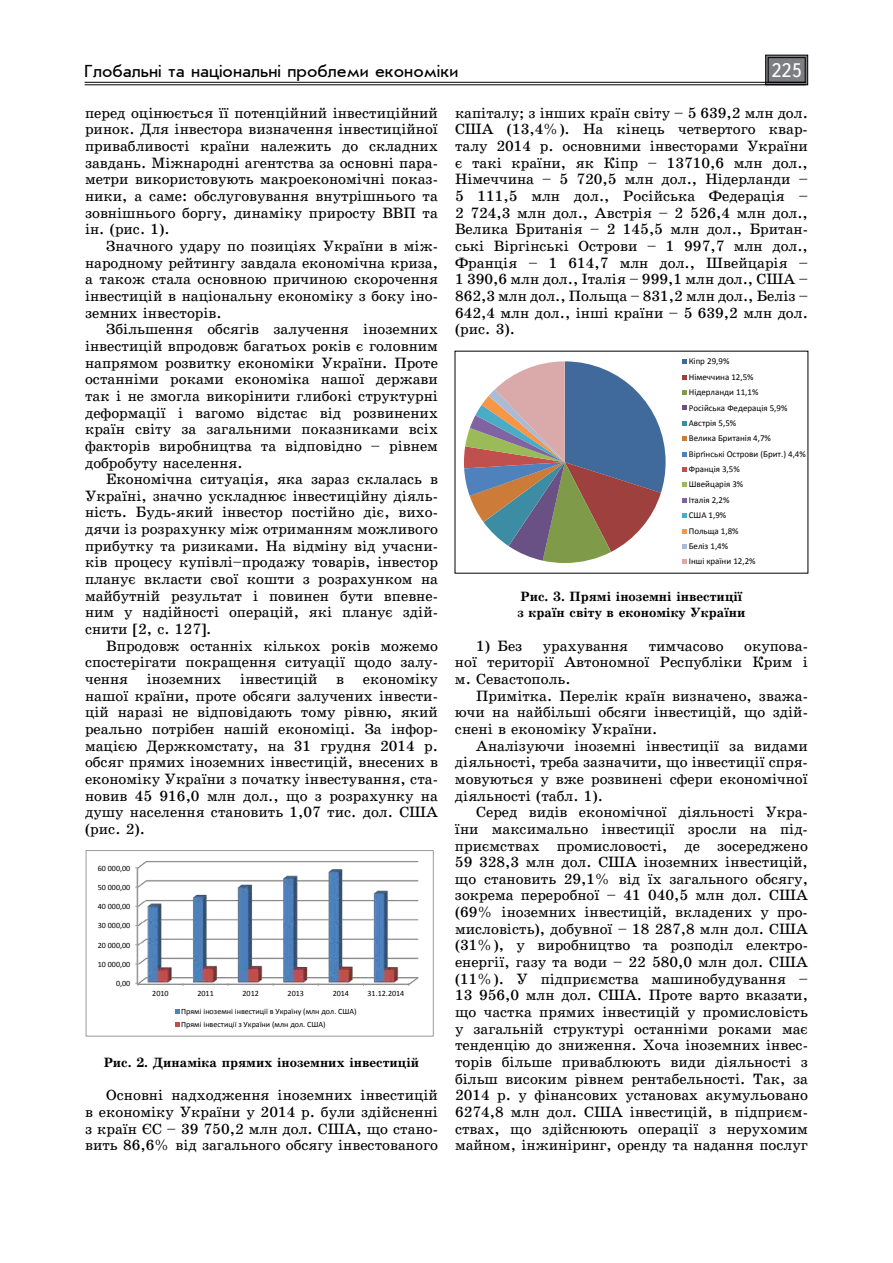
<style>
.page{position:relative;width:893px;height:1263px;background:#fff}
.page>*{position:absolute;margin:0;border:0;box-sizing:border-box;transform-origin:0 0}
.t1{font:19.5px "Ukrainian Text";color:#fff}
.t2{font:18px "Ukrainian Journal Sans";color:#000}
.t3{font:15px/16.6px "Ukrainian School";color:#000;text-align:justify}
.t4{font:700 13.5px/16.6px "Ukrainian School";color:#000}
.t5{font:9px/15.5px "Calibri";color:#000}
.t6{font:8.1px/13.6px "Calibri";color:#000}
</style>
<div class="page">
<svg style="left:765px;top:55px;width:43px;height:30px"></svg>
<div style="left:768px;top:57px;width:37px;height:26px;border:1px solid #000"></div>
<hr style="left:85px;top:82px;width:721px;height:1px;background:#000">
<hr style="left:85px;top:85px;width:721px;height:1px;background:#000">
<img style="left:136px;top:861px;width:283px;height:124px">
<svg style="left:175px;top:1009px;width:4px;height:4px"></svg>
<svg style="left:175px;top:1023px;width:4px;height:4px"></svg>
<div style="left:86px;top:850px;width:348px;height:186px;border:1px solid #989a9d"></div>
<svg style="left:464px;top:361px;width:202px;height:202px"></svg>
<svg style="left:682px;top:359px;width:5px;height:5px"></svg>
<svg style="left:682px;top:375px;width:5px;height:5px"></svg>
<svg style="left:682px;top:390px;width:5px;height:5px"></svg>
<svg style="left:682px;top:405px;width:5px;height:5px"></svg>
<svg style="left:682px;top:421px;width:5px;height:5px"></svg>
<svg style="left:682px;top:436px;width:5px;height:5px"></svg>
<svg style="left:682px;top:452px;width:5px;height:4px"></svg>
<svg style="left:682px;top:467px;width:5px;height:5px"></svg>
<svg style="left:682px;top:482px;width:5px;height:5px"></svg>
<svg style="left:682px;top:498px;width:5px;height:5px"></svg>
<svg style="left:682px;top:513px;width:5px;height:5px"></svg>
<svg style="left:682px;top:529px;width:5px;height:4px"></svg>
<svg style="left:682px;top:544px;width:5px;height:5px"></svg>
<svg style="left:682px;top:559px;width:5px;height:5px"></svg>
<p class="t2" style="left:85px;top:62px;width:375px">Глобальні та національні проблеми економіки</p>
<h1 class="t1" style="left:771px;top:60px;width:32px">225</h1>
<p class="t3" style="left:85px;top:104px;width:354px">перед оцінюється її потенційний інвестиційний ринок. Для інвестора визначення інвестиційної привабливості країни належить до складних завдань. Міжнародні агентства за основні пара&shy;метри використовують макроекономічні показ&shy;ники, а саме: обслуговування внутрішнього та зовнішнього боргу, динаміку приросту ВВП та ін. (рис. 1).</p>
<p class="t3" style="left:85px;top:238px;width:354px;text-indent:21px">Значного удару по позиціях України в між&shy;народному рейтингу завдала економічна криза, а також стала основною причиною скорочення інвестицій в національну економіку з боку іно&shy;земних інвесторів.</p>
<p class="t3" style="left:85px;top:321px;width:354px;text-indent:21px">Збільшення обсягів залучення іноземних інвестицiй впродовж багатьох років є головним напрямом розвитку економіки України. Проте останніми роками економіка нашої держави так і не змогла викорінити глибокі структурні деформації і вагомо відстає від розвинених країн світу за загальними показниками всіх факторів виробництва та відповідно – рівнем добробуту населення.</p>
<p class="t3" style="left:85px;top:471px;width:354px;text-indent:21px">Економічна ситуація, яка зараз склалась в Україні, значно ускладнює інвестиційну діяль&shy;ність. Будь-який інвестор постійно діє, вихо&shy;дячи із розрахунку між отриманням можливого прибутку та ризиками. На відміну від учасни&shy;ків процесу купівлі–продажу товарів, інвестор планує вкласти свої кошти з розрахунком на майбутній результат і повинен бути впевне&shy;ним у надійності операцій, які планує здій&shy;снити [2, с. 127].</p>
<p class="t3" style="left:85px;top:637px;width:354px;text-indent:21px">Впродовж останніх кількох років можемо спостерігати покращення ситуації щодо залу&shy;чення іноземних інвестицій в економіку нашої країни, проте обсяги залучених інвести&shy;цій наразі не відповідають тому рівню, який реально потрібен нашій економіці. За інфор&shy;мацією Держкомстату, на 31 грудня 2014 р. обсяг прямих іноземних інвестицій, внесених в економіку України з початку інвестування, ста&shy;новив 45 916,0 млн дол., що з розрахунку на душу населення становить 1,07 тис. дол. США (рис. 2).</p>
<p class="t3" style="left:455px;top:104px;width:354px">капіталу; з інших країн свiту – 5 639,2 млн дол.<br>США (13,4%). На кінець четвертого квар&shy;талу 2014 р. основними інвесторами України є такі країни, як Кіпр – 13710,6 млн дол., Німеччина – 5 720,5 млн дол., Нідерланди – 5 111,5 млн дол., Російська Федерація – 2 724,3 млн дол., Австрія – 2 526,4 млн дол., Велика Британія – 2 145,5 млн дол., Британ&shy;ські Віргінські Острови – 1 997,7 млн дол., Франція – 1 614,7 млн дол., Швейцарія – 1 390,6 млн дол., Італія – 999,1 млн дол., США – 862,3 млн дол., Польща – 831,2 млн дол., Беліз – 642,4 млн дол., інші країни – 5 639,2 млн дол. (рис. 3).</p>
<p class="t5" style="left:689px;top:354px;width:119px">Кіпр 29,9%<br>Німеччина 12,5%<br>Нідерланди 11,1%<br>Російська Федерація 5,9%<br>Австрія 5,5%<br>Велика Британія 4,7%<br>Вiрґiнськi Острови (Брит.) 4,4%<br>Франція 3,5%<br>Швейцарія 3%<br>Італія 2,2%<br>США 1,9%<br>Польща 1,8%<br>Беліз 1,4%<br>Інші країни 12,2%</p>
<p class="t4" style="left:517px;top:588px;width:229px">Рис. 3. Прямі іноземні інвестиції з країн світу в економіку України</p>
<p class="t3" style="left:476px;top:637px;width:48px">1) Без</p>
<p class="t3" style="left:543px;top:637px;width:87px">урахування</p>
<p class="t3" style="left:649px;top:637px;width:76px">тимчасово</p>
<p class="t3" style="left:455px;top:637px;width:354px;text-indent:289px">окупова&shy;ної території Автономної Республіки Крим і м. Севастополь.</p>
<p class="t3" style="left:455px;top:687px;width:354px;text-indent:21px">Примітка. Перелік країн визначено, зважа&shy;ючи на найбільші обсяги інвестицій, що здій&shy;снені в економіку України.</p>
<p class="t3" style="left:455px;top:737px;width:354px;text-indent:21px">Аналізуючи іноземні інвестиції за видами діяльності, треба зазначити, що інвестиції спря&shy;мовуються у вже розвинені сфери економічної діяльності (табл. 1).</p>
<p class="t3" style="left:455px;top:804px;width:354px;text-indent:21px">Серед видів економічної діяльності Укра&shy;їни максимально інвестиції зросли на під&shy;приємствах промисловості, де зосереджено 59 328,3 млн дол. США іноземних інвестицій, що становить 29,1% від їх загального обсягу, зокрема переробної – 41 040,5 млн дол. США (69% іноземних інвестицій, вкладених у про&shy;мисловість), добувної – 18 287,8 млн дол. США (31%), у виробництво та розподіл електро&shy;енергії, газу та води – 22 580,0 млн дол. США (11%). У підприємства машинобудування – 13 956,0 млн дол. США. Проте варто вказати, що частка прямих інвестицій у промисловість у загальній структурі останніми роками має тенденцію до зниження. Хоча іноземних інвес&shy;торів більше приваблюють види діяльності з більш високим рівнем рентабельності. Так, за 2014 р. у фінансових установах акумульовано 6274,8 млн дол. США інвестицій, в підприєм&shy;ствах, що здiйснюють операції з нерухомим майном, інжиніринг, оренду та надання послуг</p>
<p class="t6" style="left:98px;top:861px;width:34px">60 000,00</p>
<p class="t6" style="left:98px;top:880px;width:34px">50 000,00</p>
<p class="t6" style="left:98px;top:900px;width:34px">40 000,00</p>
<p class="t6" style="left:98px;top:919px;width:34px">30 000,00</p>
<p class="t6" style="left:98px;top:938px;width:34px">20 000,00</p>
<p class="t6" style="left:98px;top:957px;width:34px">10 000,00</p>
<p class="t6" style="left:116px;top:976px;width:16px">0,00</p>
<p class="t6" style="left:152px;top:987px;width:18px">2010</p>
<p class="t6" style="left:197px;top:987px;width:18px">2011</p>
<p class="t6" style="left:242px;top:987px;width:18px">2012</p>
<p class="t6" style="left:288px;top:987px;width:18px">2013</p>
<p class="t6" style="left:333px;top:987px;width:18px">2014</p>
<p class="t6" style="left:368px;top:987px;width:38px">31.12.2014</p>
<p class="t6" style="left:181px;top:1004px;width:177px">Прямі іноземні інвестиції в Україну (млн дол. США)<br>Прямі інвестиції з України (млн дол. США)</p>
<p class="t4" style="left:104px;top:1054px;width:317px">Рис. 2. Динаміка прямих іноземних інвестицій</p>
<p class="t3" style="left:85px;top:1087px;width:354px;text-indent:21px">Основні надходження іноземних інвестицій в економіку України у 2014 р. були здійсненні з країн ЄС – 39 750,2 млн дол. США, що стано&shy;вить 86,6% від загального обсягу інвестованого</p>
</div>
